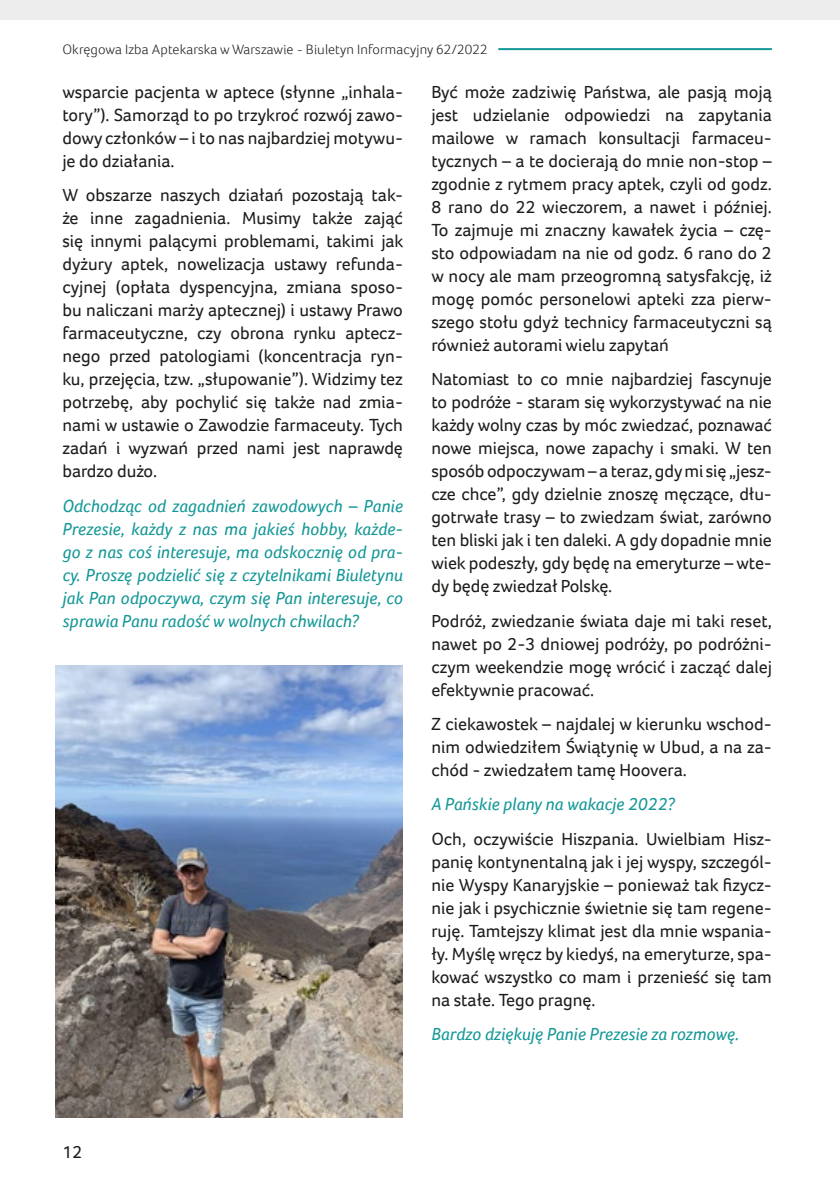
<style>
.page{position:relative;width:840px;height:1191px;background:#fff}
.page>*{position:absolute;margin:0;border:0;box-sizing:border-box;transform-origin:0 0}
.t1{font:18px/23px "Foco";color:#1d1d1b;text-align:justify}
.t2{font:italic 18px/23px "Foco";color:#149797;text-align:justify}
.t3{font:300 14px "Foco";letter-spacing:.01em;color:#1d1d1b}
</style>
<div class="page">
<hr style="left:498px;top:48px;width:273px;height:2px;background:#149797">
<div style="left:0;top:0;width:839px;height:19px;background:#ededed"></div>
<img style="left:56px;top:666px;width:347px;height:451px">
<p class="t3" style="left:62px;top:40px;width:426px">Okręgowa Izba Aptekarska w Warszawie - Biuletyn Informacyjny 62/2022</p>
<p class="t1" style="left:62px;top:80px;width:342px">wsparcie pacjenta w aptece (słynne „inhala&shy;tory”). Samorząd to po trzykroć rozwój zawo&shy;dowy członków – i to nas najbardziej motywu&shy;je do działania.</p>
<p class="t1" style="left:62px;top:183px;width:342px">W obszarze naszych działań pozostają tak&shy;że inne zagadnienia. Musimy także zająć się innymi palącymi problemami, takimi jak dyżury aptek, nowelizacja ustawy refunda&shy;cyjnej (opłata dyspencyjna, zmiana sposo&shy;bu naliczani marży aptecznej) i ustawy Prawo farmaceutyczne, czy obrona rynku aptecz&shy;nego przed patologiami (koncentracja ryn&shy;ku, przejęcia, tzw. „słupowanie”). Widzimy tez potrzebę, aby pochylić się także nad zmia&shy;nami w ustawie o Zawodzie farmaceuty. Tych zadań i wyzwań przed nami jest naprawdę bardzo dużo.</p>
<p class="t2" style="left:62px;top:494px;width:342px">Odchodząc od zagadnień zawodowych – Panie Prezesie, każdy z nas ma jakieś hobby, każde&shy;go z nas coś interesuje, ma odskocznię od pra&shy;cy. Proszę podzielić się z czytelnikami Biuletynu jak Pan odpoczywa, czym się Pan interesuje, co sprawia Panu radość w wolnych chwilach?</p>
<p class="t1" style="left:431px;top:80px;width:342px">Być może zadziwię Państwa, ale pasją moją jest udzielanie odpowiedzi na zapytania mailowe w ramach konsultacji farmaceu&shy;tycznych – a te docierają do mnie non-stop – zgodnie z rytmem pracy aptek, czyli od godz.<br>8 rano do 22 wieczorem, a nawet i później.<br>To zajmuje mi znaczny kawałek życia – czę&shy;sto odpowiadam na nie od godz. 6 rano do 2 w nocy ale mam przeogromną satysfakcję, iż mogę pomóc personelowi apteki zza pierw&shy;szego stołu gdyż technicy farmaceutyczni są również autorami wielu zapytań</p>
<p class="t1" style="left:431px;top:367px;width:342px">Natomiast to co mnie najbardziej fascynuje to podróże - staram się wykorzystywać na nie każdy wolny czas by móc zwiedzać, poznawać nowe miejsca, nowe zapachy i smaki. W ten sposób odpoczywam – a teraz, gdy mi się „jesz&shy;cze chce”, gdy dzielnie znoszę męczące, dłu&shy;gotrwałe trasy – to zwiedzam świat, zarówno ten bliski jak i ten daleki. A gdy dopadnie mnie wiek podeszły, gdy będę na emeryturze – wte&shy;dy będę zwiedzał Polskę.</p>
<p class="t1" style="left:431px;top:609px;width:342px">Podróż, zwiedzanie świata daje mi taki reset, nawet po 2-3 dniowej podróży, po podróżni&shy;czym weekendzie mogę wrócić i zacząć dalej efektywnie pracować.</p>
<p class="t1" style="left:431px;top:712px;width:342px">Z ciekawostek – najdalej w kierunku wschod&shy;nim odwiedziłem Świątynię w Ubud, a na za&shy;chód - zwiedzałem tamę Hoovera.</p>
<p class="t2" style="left:431px;top:792px;width:245px">A Pańskie plany na wakacje 2022?</p>
<p class="t1" style="left:431px;top:827px;width:342px">Och, oczywiście Hiszpania. Uwielbiam Hisz&shy;panię kontynentalną jak i jej wyspy, szczegól&shy;nie Wyspy Kanaryjskie – ponieważ tak fizycz&shy;nie jak i psychicznie świetnie się tam regene&shy;ruję. Tamtejszy klimat jest dla mnie wspania&shy;ły. Myślę wręcz by kiedyś, na emeryturze, spa&shy;kować wszystko co mam i przenieść się tam na stałe. Tego pragnę.</p>
<p class="t2" style="left:431px;top:1022px;width:309px">Bardzo dziękuję Panie Prezesie za rozmowę.</p>
<p class="t1" style="left:62px;top:1140px;width:21px">12</p>
</div>
